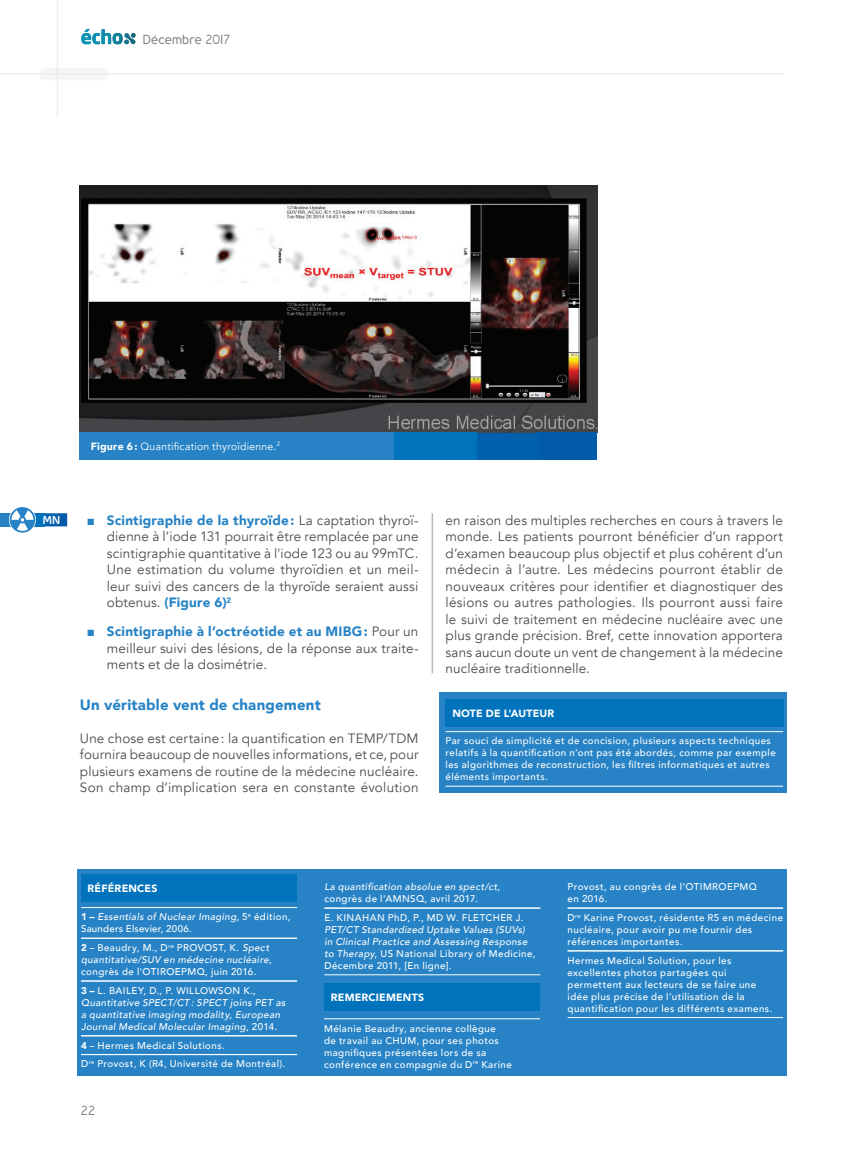
<style>
.page{position:relative;width:864px;height:1175px;background:#fff}
.page>*{position:absolute;margin:0;border:0;box-sizing:border-box;transform-origin:0 0}
.t1{font:900 15px "Avenir";letter-spacing:.015em;color:#2783c5}
.t2{font:13.5px/16.5px "Avenir";letter-spacing:.01em;color:#4b4c4d;text-align:justify}
.t3{font:500 12px "Nevo";letter-spacing:.015em;color:#797c81}
.t4{font:900 10.5px "Avenir";letter-spacing:.02em;color:#fff}
.t5{font:10.5px "Avenir";letter-spacing:.02em;color:#fff}
.t6{font:700 10.5px "Nevo";color:#fff}
.t7{font:500 9.75px/12px "Avenir";letter-spacing:.045em;color:#fff}
.t8{font:italic 500 9.75px/12px "Avenir";letter-spacing:.035em;color:#fff}
.t9{font:500 9.75px/12px "Avenir";letter-spacing:.02em;color:#fff}
.s1{font-weight:900}
.s2{font-family:"Arial";color:#2783c5}
.s3{font-weight:900;color:#2783c5}
.s4{font-style:italic}
.s5{font-weight:900;font-style:normal}
.s6{font-style:normal}
</style>
<div class="page">
<div style="left:77px;top:869px;width:710px;height:206px;background:#2783c5"></div>
<div style="left:439px;top:692px;width:345px;height:101px;background:#2783c5"></div>
<hr style="left:81px;top:907px;width:216px;height:1px;background:#fff">
<hr style="left:81px;top:937px;width:216px;height:1px;background:#fff">
<hr style="left:81px;top:938px;width:216px;height:1px;background:#fff">
<hr style="left:81px;top:980px;width:216px;height:1px;background:#fff">
<hr style="left:81px;top:1035px;width:216px;height:1px;background:#fff">
<hr style="left:81px;top:1054px;width:216px;height:1px;background:#fff">
<hr style="left:324px;top:907px;width:216px;height:1px;background:#fff">
<hr style="left:324px;top:974px;width:216px;height:1px;background:#fff">
<div style="left:81px;top:875px;width:216px;height:27px;background:#0073bc"></div>
<div style="left:324px;top:984px;width:216px;height:27px;background:#0073bc"></div>
<div style="left:446px;top:699px;width:338px;height:27px;background:#0073bc"></div>
<hr style="left:446px;top:731px;width:337px;height:1px;background:#fff">
<hr style="left:446px;top:786px;width:337px;height:1px;background:#fff">
<hr style="left:324px;top:1018px;width:216px;height:1px;background:#fff">
<hr style="left:568px;top:907px;width:215px;height:1px;background:#fff">
<hr style="left:568px;top:950px;width:215px;height:1px;background:#fff">
<hr style="left:568px;top:1017px;width:215px;height:1px;background:#fff">
<img style="left:80px;top:185px;width:517px;height:248px">
<div style="left:537px;top:433px;width:60px;height:27px;background:#015aaa"></div>
<div style="left:477px;top:433px;width:60px;height:27px;background:#0160ae"></div>
<div style="left:134px;top:433px;width:343px;height:27px;background:#0073bc"></div>
<div style="left:80px;top:433px;width:314px;height:27px;background:#2783c5"></div>
<svg style="left:0;top:507px;width:67px;height:26px"></svg>
<hr style="left:432px;top:513px;width:1px;height:160px;background:#b6b7bb">
<svg style="left:0;top:0;width:784px;height:118px"></svg>
<p class="t3" style="left:143px;top:33px;width:89px">Décembre 2017</p>
<p class="t5" style="left:91px;top:440px;width:191px"><span class="s1">Figure 6:</span> Quantification thyroïdienne.<sup>2</sup></p>
<p class="t6" style="left:43px;top:513px;width:19px">MN</p>
<p class="t2" style="left:107px;top:512px;width:313px;text-indent:-20px"><span class="s2">■</span> <span class="s3">Scintigraphie de la thyroïde:</span> La captation thyroï&shy;dienne à l’iode 131 pourrait être remplacée par une scintigraphie quantitative à l'iode 123 ou au 99mTC.<br>Une estimation du volume thyroïdien et un meil&shy;leur suivi des cancers de la thyroïde seraient aussi obtenus. <span class="s3">(Figure 6)</span><sup>2</sup></p>
<p class="t2" style="left:107px;top:623px;width:313px;text-indent:-20px"><span class="s2">■</span> <span class="s3">Scintigraphie à l’octréotide et au MIBG:</span> Pour un meilleur suivi des lésions, de la réponse aux traite&shy;ments et de la dosimétrie.</p>
<p class="t1" style="left:80px;top:692px;width:242px">Un véritable vent de changement</p>
<p class="t2" style="left:80px;top:730px;width:340px">Une chose est certaine: la quantification en TEMP/TDM fournira beaucoup de nouvelles informations, et ce, pour plusieurs examens de routine de la médecine nucléaire.<br>Son champ d’implication sera en constante évolution</p>
<p class="t2" style="left:446px;top:512px;width:339px">en raison des multiples recherches en cours à travers le monde. Les patients pourront bénéficier d’un rapport d’examen beaucoup plus objectif et plus cohérent d’un médecin à l’autre. Les médecins pourront établir de nouveaux critères pour identifier et diagnostiquer des lésions ou autres pathologies. Ils pourront aussi faire le suivi de traitement en médecine nucléaire avec une plus grande précision. Bref, cette innovation apportera sans aucun doute un vent de changement à la médecine nucléaire traditionnelle.</p>
<p class="t4" style="left:452px;top:704px;width:103px">NOTE DE L'AUTEUR</p>
<p class="t7" style="left:446px;top:734px;width:332px">Par souci de simplicité et de concision, plusieurs aspects techniques relatifs à la quantification n’ont pas été abordés, comme par exemple les algorithmes de reconstruction, les filtres informatiques et autres éléments importants.</p>
<p class="t4" style="left:88px;top:879px;width:71px">RÉFÉRENCES</p>
<p class="t9" style="left:81px;top:910px;width:211px"><span class="s1">1 –</span> <span class="s4">Essentials of Nuclear Imaging</span>, 5<sup>e</sup> édition,<br>Saunders Elsevier, 2006.</p>
<p class="t7" style="left:81px;top:941px;width:192px"><span class="s1">2</span> – Beaudry, M., D<sup>re</sup> PROVOST, K. <span class="s4">Spect quantitative/SUV en médecine nucléaire</span>, congrès de l'OTIROEPMQ, juin 2016.</p>
<p class="t8" style="left:81px;top:984px;width:206px"><span class="s5">3 –</span> <span class="s6">L. BAILEY, D., P. WILLOWSON K., </span>Quantitative SPECT/CT : SPECT joins PET as a quantitative imaging modality<span class="s6">,</span> European Journal Medical Molecular Imaging<span class="s6">, 2014.</span></p>
<p class="t7" style="left:81px;top:1035px;width:206px;line-height:18.8px"><span class="s1">4</span> – Hermes Medical Solutions.<br>D<sup>re</sup> Provost, K (R4, Université de Montréal).</p>
<p class="t3" style="left:81px;top:1103px;width:16px">22</p>
<p class="t8" style="left:324px;top:881px;width:177px">La quantification absolue en spect/ct<span class="s6">, congrès de l’AMNSQ, avril 2017.</span></p>
<p class="t7" style="left:324px;top:911px;width:201px">E. KINAHAN PhD, P., MD W. FLETCHER J.</p>
<p class="t8" style="left:324px;top:923px;width:213px">PET/CT Standardized Uptake Values (SUVs) in Clinical Practice and Assessing Response to Therapy<span class="s6">, US National Library of Medicine, Décembre 2011, [En ligne].</span></p>
<p class="t4" style="left:331px;top:988px;width:95px">REMERCIEMENTS</p>
<p class="t7" style="left:324px;top:1021px;width:189px">Mélanie Beaudry, ancienne collègue<br>de travail au CHUM, pour ses photos magnifiques présentées lors de sa conférence en compagnie du D<sup>re</sup> Karine</p>
<p class="t7" style="left:568px;top:880px;width:191px">Provost, au congrès de l’OTIMROEPMQ en 2016.</p>
<p class="t7" style="left:568px;top:911px;width:217px">D<sup>re</sup> Karine Provost, résidente R5 en médecine nucléaire, pour avoir pu me fournir des références importantes.</p>
<p class="t7" style="left:568px;top:953px;width:206px">Hermes Medical Solution, pour les excellentes photos partagées qui permettent aux lecteurs de se faire une idée plus précise de l’utilisation de la quantification pour les différents examens.</p>
</div>
